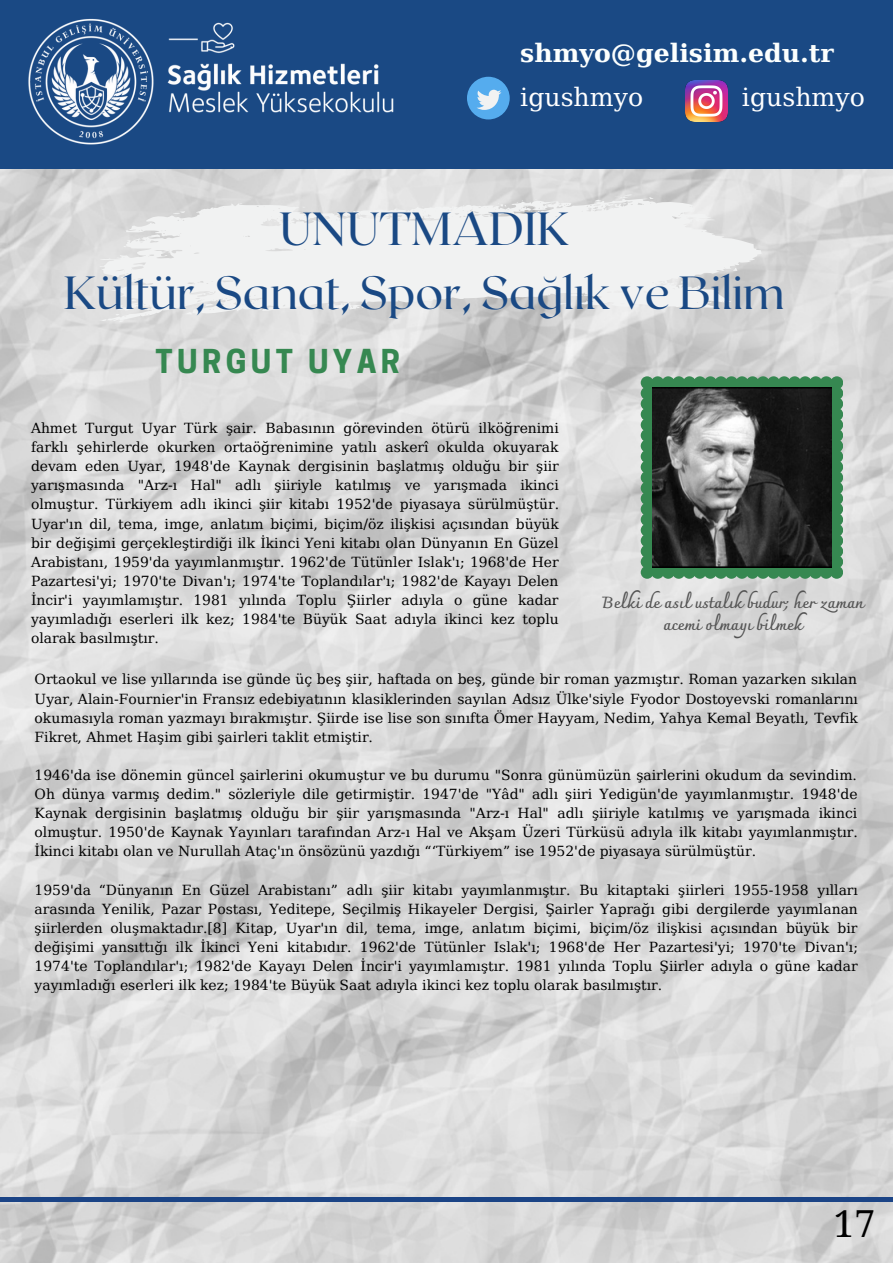
<style>
.page{position:relative;width:893px;height:1264px;background:#fff}
.page>*{position:absolute;margin:0;border:0;box-sizing:border-box;transform-origin:0 0}
.t1{font:46.35px "Roxborough CF";color:#1a4984}
.t2{font:37.2px "Noto Serif";color:#000}
.t3{font:700 30.9px "Cooper Hewitt";letter-spacing:.14em;color:#368851}
.t4{font:700 25.2px "DejaVu Serif";color:#fcfffe}
.t5{font:25.2px "DejaVu Serif";color:#fff}
.t6{font:700 16.2px/22px "Charmonman";color:#545454;text-align:center}
.t7{font:13.95px/19px "DejaVu Serif";color:#000;text-align:justify}
</style>
<div class="page">
<img style="left:0;top:169px;width:892px;height:1093px">
<div style="left:0;top:69px;width:892px;height:100px;background:#1a4984"></div>
<div style="left:0;top:0;width:892px;height:71px;background:#1a4984"></div>
<div style="left:467px;top:77px;width:42px;height:42px;background:#55acee;border-radius:50%"></div>
<svg style="left:477px;top:90px;width:24px;height:20px"></svg>
<img style="left:686px;top:80px;width:41px;height:42px">
<img style="left:0;top:18px;width:424px;height:165px">
<hr style="left:0;top:1197px;width:892px;height:4px;background:#1b4486">
<svg style="left:99px;top:198px;width:662px;height:123px;fill:#f1f2f2"></svg>
<svg style="left:566px;top:294px;width:16px;height:2px"></svg>
<svg style="left:556px;top:303px;width:17px;height:3px"></svg>
<svg style="left:203px;top:303px;width:11px;height:3px"></svg>
<svg style="left:732px;top:268px;width:5px;height:3px"></svg>
<svg style="left:130px;top:298px;width:7px;height:3px"></svg>
<svg style="left:595px;top:199px;width:6px;height:3px"></svg>
<svg style="left:98px;top:319px;width:9px;height:2px"></svg>
<svg style="left:173px;top:211px;width:12px;height:3px"></svg>
<svg style="left:115px;top:314px;width:9px;height:8px"></svg>
<svg style="left:498px;top:203px;width:8px;height:6px"></svg>
<svg style="left:680px;top:281px;width:9px;height:6px"></svg>
<svg style="left:271px;top:219px;width:5px;height:3px"></svg>
<svg style="left:614px;top:194px;width:18px;height:11px"></svg>
<svg style="left:516px;top:199px;width:20px;height:13px"></svg>
<svg style="left:640px;top:376px;width:203px;height:202px;background:#418557"></svg>
<img style="left:652px;top:388px;width:179px;height:179px">
<p class="t4" style="left:520px;top:38px;width:315px">shmyo@gelisim.edu.tr</p>
<p class="t5" style="left:520px;top:82px;width:124px">igushmyo</p>
<p class="t5" style="left:742px;top:82px;width:124px">igushmyo</p>
<p class="t1" style="left:279px;top:198px;width:292px">UNUTMADIK</p>
<p class="t1" style="left:64px;top:263px;width:722px">Kültür, Sanat, Spor, Sağlık ve Bilim</p>
<p class="t3" style="left:156px;top:350px;width:246px">TURGUT UYAR</p>
<p class="t7" style="left:31px;top:418px;width:529px">Ahmet Turgut Uyar Türk şair. Babasının görevinden ötürü ilköğrenimi farklı şehirlerde okurken ortaöğrenimine yatılı askerî okulda okuyarak devam eden Uyar, 1948'de Kaynak dergisinin başlatmış olduğu bir şiir yarışmasında "Arz-ı Hal" adlı şiiriyle katılmış ve yarışmada ikinci olmuştur. Türkiyem adlı ikinci şiir kitabı 1952'de piyasaya sürülmüştür.<br>Uyar'ın dil, tema, imge, anlatım biçimi, biçim/öz ilişkisi açısından büyük bir değişimi gerçekleştirdiği ilk İkinci Yeni kitabı olan Dünyanın En Güzel Arabistanı, 1959'da yayımlanmıştır. 1962'de Tütünler Islak'ı; 1968'de Her Pazartesi'yi; 1970'te Divan'ı; 1974'te Toplandılar'ı; 1982'de Kayayı Delen İncir'i yayımlamıştır. 1981 yılında Toplu Şiirler adıyla o güne kadar yayımladığı eserleri ilk kez; 1984'te Büyük Saat adıyla ikinci kez toplu olarak basılmıştır.</p>
<p class="t6" style="left:602px;top:591px;width:263px">Belki de asıl ustalık budur; her zaman acemi olmayı bilmek</p>
<p class="t7" style="left:35px;top:670px;width:824px">Ortaokul ve lise yıllarında ise günde üç beş şiir, haftada on beş, günde bir roman yazmıştır. Roman yazarken sıkılan Uyar, Alain-Fournier'in Fransız edebiyatının klasiklerinden sayılan Adsız Ülke'siyle Fyodor Dostoyevski romanlarını okumasıyla roman yazmayı bırakmıştır. Şiirde ise lise son sınıfta Ömer Hayyam, Nedim, Yahya Kemal Beyatlı, Tevfik Fikret, Ahmet Haşim gibi şairleri taklit etmiştir.</p>
<p class="t7" style="left:35px;top:765px;width:824px">1946'da ise dönemin güncel şairlerini okumuştur ve bu durumu "Sonra günümüzün şairlerini okudum da sevindim.<br>Oh dünya varmış dedim." sözleriyle dile getirmiştir. 1947'de "Yâd" adlı şiiri Yedigün'de yayımlanmıştır. 1948'de Kaynak dergisinin başlatmış olduğu bir şiir yarışmasında "Arz-ı Hal" adlı şiiriyle katılmış ve yarışmada ikinci olmuştur. 1950'de Kaynak Yayınları tarafından Arz-ı Hal ve Akşam Üzeri Türküsü adıyla ilk kitabı yayımlanmıştır.<br>İkinci kitabı olan ve Nurullah Ataç'ın önsözünü yazdığı “‘Türkiyem” ise 1952'de piyasaya sürülmüştür.</p>
<p class="t7" style="left:35px;top:880px;width:824px">1959'da “Dünyanın En Güzel Arabistanı” adlı şiir kitabı yayımlanmıştır. Bu kitaptaki şiirleri 1955-1958 yılları arasında Yenilik, Pazar Postası, Yeditepe, Seçilmiş Hikayeler Dergisi, Şairler Yaprağı gibi dergilerde yayımlanan şiirlerden oluşmaktadır.[8] Kitap, Uyar'ın dil, tema, imge, anlatım biçimi, biçim/öz ilişkisi açısından büyük bir değişimi yansıttığı ilk İkinci Yeni kitabıdır. 1962'de Tütünler Islak'ı; 1968'de Her Pazartesi'yi; 1970'te Divan'ı; 1974'te Toplandılar'ı; 1982'de Kayayı Delen İncir'i yayımlamıştır. 1981 yılında Toplu Şiirler adıyla o güne kadar yayımladığı eserleri ilk kez; 1984'te Büyük Saat adıyla ikinci kez toplu olarak basılmıştır.</p>
<p class="t2" style="left:833px;top:1197px;width:43px">17</p>
</div>
